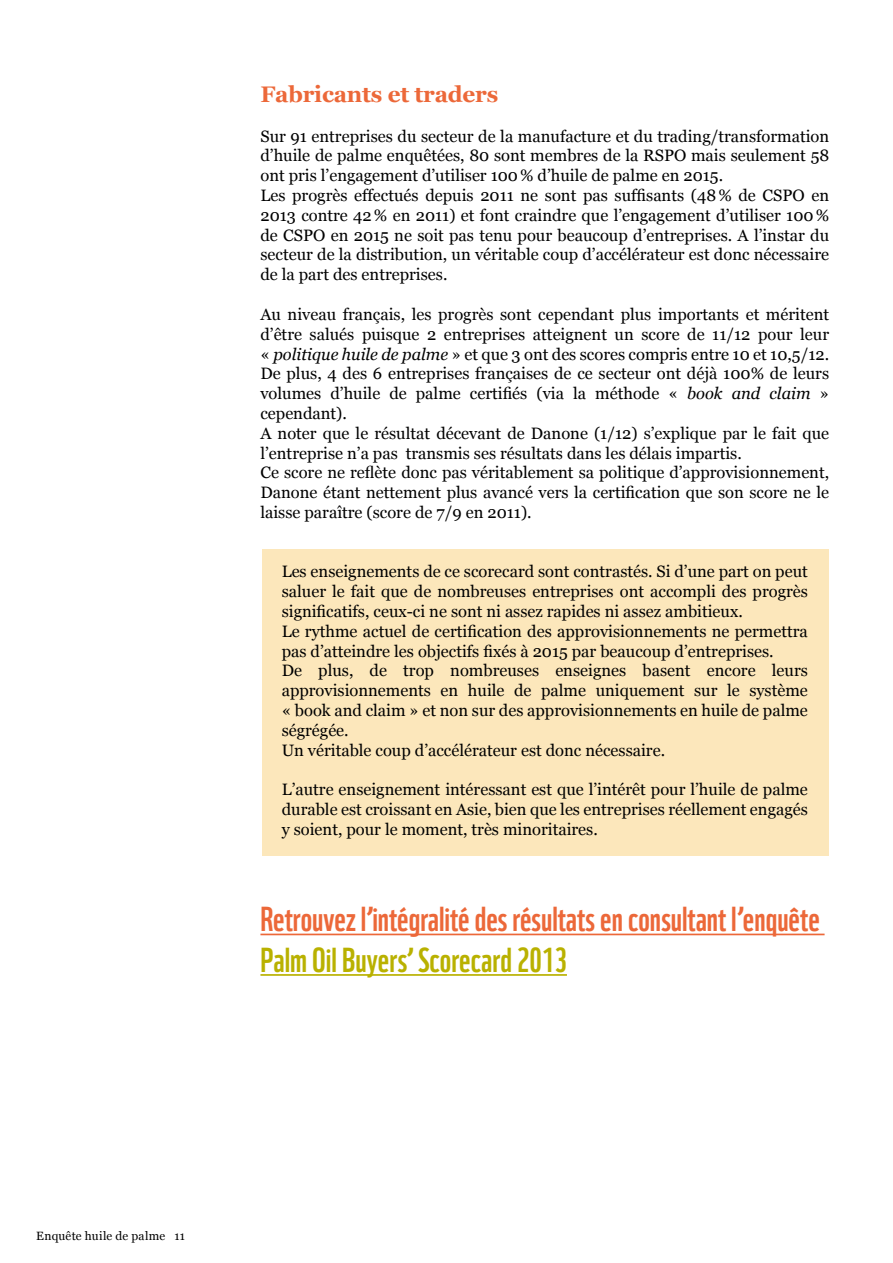
<style>
.page{position:relative;width:893px;height:1263px;background:#fff}
.page>*{position:absolute;margin:0;border:0;box-sizing:border-box;transform-origin:0 0}
.t1{font:33.75px "WWF";color:#ec6839}
.t2{font:33.75px "WWF";color:#b9b100}
.t3{font:700 22.5px "Georgia";letter-spacing:-.01em;color:#ec6839}
.t4{font:16.5px/19.8px "Georgia";color:#000}
.t5{font:12px "Georgia";letter-spacing:.015em;color:#000}
.s1{font-style:italic}
</style>
<div class="page">
<div style="left:262px;top:549px;width:567px;height:306px;background:#fce7bb"></div>
<hr style="left:260px;top:933px;width:565px;height:2px;background:#ec6839">
<hr style="left:260px;top:974px;width:307px;height:2px;background:#b9b100">
<h2 class="t3" style="left:260px;top:80px;width:239px">Fabricants et traders</h2>
<p class="t4" style="left:260px;top:126px;width:570px">Sur 91 entreprises du secteur de la manufacture et du trading/transformation d’huile de palme enquêtées, 80 sont membres de la RSPO mais seulement 58 ont pris l’engagement d’utiliser 100% d’huile de palme en 2015.<br>Les progrès effectués depuis 2011 ne sont pas suffisants (48% de CSPO en 2013 contre 42% en 2011) et font craindre que l’engagement d’utiliser 100% de CSPO en 2015 ne soit pas tenu pour beaucoup d’entreprises. A l’instar du secteur de la distribution, un véritable coup d’accélérateur est donc nécessaire de la part des entreprises.</p>
<p class="t4" style="left:260px;top:305px;width:570px">Au niveau français, les progrès sont cependant plus importants et méritent d’être salués puisque 2 entreprises atteignent un score de 11/12 pour leur « <span class="s1">politique huile de palme</span> » et que 3 ont des scores compris entre 10 et 10,5/12.<br>De plus, 4 des 6 entreprises françaises de ce secteur ont déjà 100% de leurs volumes d’huile de palme certifiés (via la méthode « <span class="s1">book and claim</span> » cependant).<br>A noter que le résultat décevant de Danone (1/12) s’explique par le fait que l’entreprise n’a pas transmis ses résultats dans les délais impartis.<br>Ce score ne reflète donc pas véritablement sa politique d’approvisionnement, Danone étant nettement plus avancé vers la certification que son score ne le laisse paraître (score de 7/9 en 2011).</p>
<p class="t4" style="left:282px;top:562px;width:528px">Les enseignements de ce scorecard sont contrastés. Si d’une part on peut saluer le fait que de nombreuses entreprises ont accompli des progrès significatifs, ceux-ci ne sont ni assez rapides ni assez ambitieux.<br>Le rythme actuel de certification des approvisionnements ne permettra pas d’atteindre les objectifs fixés à 2015 par beaucoup d’entreprises.<br>De plus, de trop nombreuses enseignes basent encore leurs approvisionnements en huile de palme uniquement sur le système « book and claim » et non sur des approvisionnements en huile de palme ségrégée.<br>Un véritable coup d’accélérateur est donc nécessaire.</p>
<p class="t4" style="left:282px;top:780px;width:528px;text-align:justify">L’autre enseignement intéressant est que l’intérêt pour l’huile de palme durable est croissant en Asie, bien que les entreprises réellement engagés y soient, pour le moment, très minoritaires.</p>
<h1 class="t1" style="left:260px;top:892px;width:561px">Retrouvez l’intégralité des résultats en consultant l’enquête</h1>
<h1 class="t2" style="left:260px;top:933px;width:308px">Palm Oil Buyers’ Scorecard 2013</h1>
<p class="t5" style="left:36px;top:1228px;width:150px">Enquête huile de palme 11</p>
</div>
